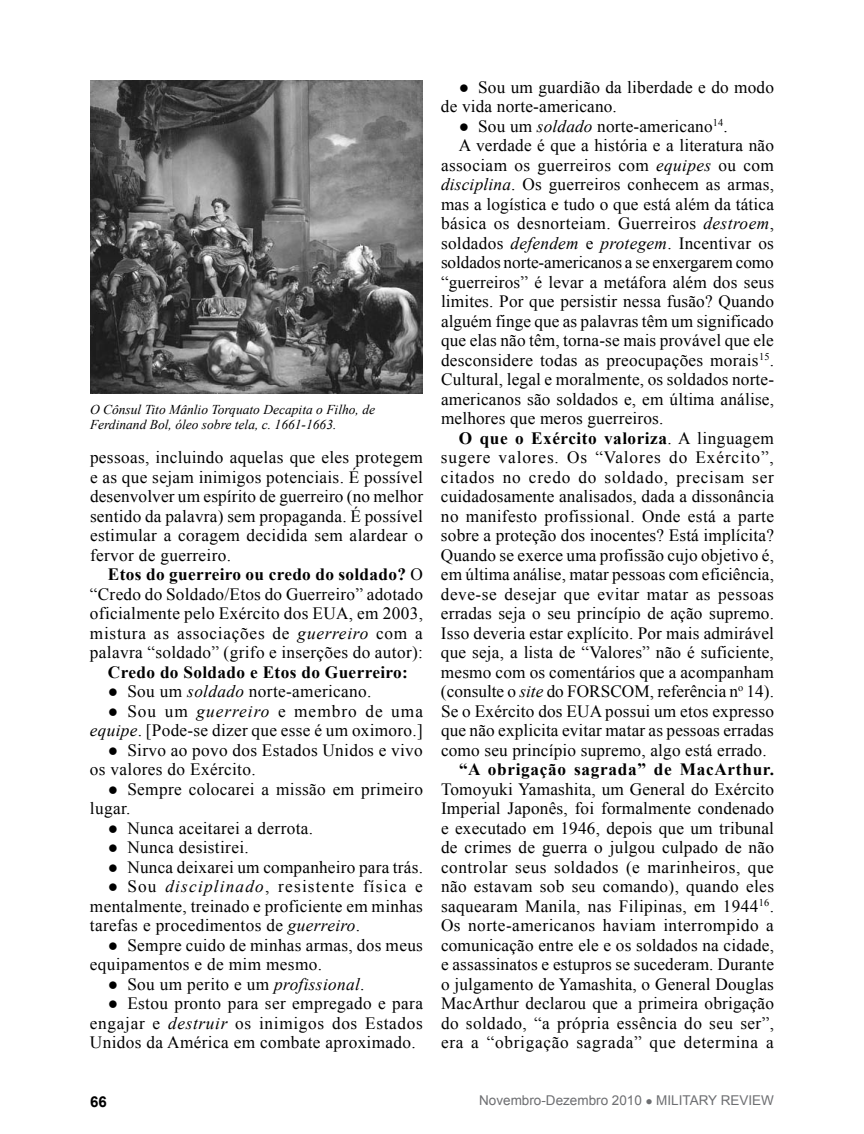
<style>
.page{position:relative;width:864px;height:1134px;background:#fff}
.page>*{position:absolute;margin:0;border:0;box-sizing:border-box;transform-origin:0 0}
.t1{font:17.25px/19.5px "Times New Roman";letter-spacing:.01em;color:#000;text-align:justify}
.t2{font:700 17.25px "Times New Roman";letter-spacing:.03em;color:#000}
.t3{font:17.25px "Times New Roman";letter-spacing:.03em;color:#000}
.t4{font:17.25px "Times New Roman";letter-spacing:.05em;color:#000}
.t5{font:17.25px "Times New Roman";letter-spacing:.045em;color:#000}
.t6{font:700 15px "Arial";color:#000}
.t7{font:italic 13.5px/14.2px "Times New Roman";color:#000}
.t8{font:13.5px "Arial";color:#6d6e71}
.s1{font-weight:700}
.s2{font-style:italic}
.s3{font-weight:400}
</style>
<div class="page">
<img style="left:90px;top:80px;width:333px;height:314px">
<p class="t7" style="left:90px;top:402px;width:287px">O Cônsul Tito Mânlio Torquato Decapita o Filho, de<br>Ferdinand Bol, óleo sobre tela, c. 1661-1663.</p>
<p class="t1" style="left:90px;top:448px;width:335px">pessoas, incluindo aquelas que eles protegem e as que sejam inimigos potenciais. É possível desenvolver um espírito de guerreiro (no melhor sentido da palavra) sem propaganda. É possível estimular a coragem decidida sem alardear o fervor de guerreiro.</p>
<p class="t1" style="left:90px;top:565px;width:335px;text-indent:18px"><span class="s1">Etos do guerreiro ou credo do soldado?</span> O “Credo do Soldado/Etos do Guerreiro” adotado oficialmente pelo Exército dos EUA, em 2003, mistura as associações de <span class="s2">guerreiro</span> com a palavra “soldado” (grifo e inserções do autor):</p>
<p class="t2" style="left:108px;top:660px;width:301px">Credo do Soldado e Etos do Guerreiro:</p>
<p class="t1" style="left:108px;top:682px;width:265px">● Sou um <span class="s2">soldado</span> norte-americano.</p>
<p class="t1" style="left:90px;top:701px;width:335px;text-align:right">● Sou um <span class="s2">guerreiro</span> e membro de uma <span class="s2">equipe</span>. [Pode-se dizer que esse é um oximoro.]</p>
<p class="t1" style="left:90px;top:740px;width:334px;text-indent:18px">● Sirvo ao povo dos Estados Unidos e vivo os valores do Exército.</p>
<p class="t1" style="left:90px;top:779px;width:335px;text-indent:18px">● Sempre colocarei a missão em primeiro lugar.</p>
<p class="t1" style="left:108px;top:818px;width:207px">● Nunca aceitarei a derrota.</p>
<p class="t1" style="left:108px;top:838px;width:142px">● Nunca desistirei.</p>
<p class="t1" style="left:108px;top:857px;width:317px">● Nunca deixarei um companheiro para trás.</p>
<p class="t1" style="left:90px;top:877px;width:335px;text-indent:18px">● Sou <span class="s2">disciplinado</span>, resistente física e mentalmente, treinado e proficiente em minhas tarefas e procedimentos de <span class="s2">guerreiro</span>.</p>
<p class="t1" style="left:90px;top:935px;width:335px;text-indent:18px">● Sempre cuido de minhas armas, dos meus equipamentos e de mim mesmo.</p>
<p class="t1" style="left:108px;top:974px;width:258px">● Sou um perito e um <span class="s2">profissional</span>.</p>
<p class="t1" style="left:90px;top:993px;width:335px;text-indent:18px">● Estou pronto para ser empregado e para engajar e <span class="s2">destruir</span> os inimigos dos Estados Unidos da América em combate aproximado.</p>
<p class="t1" style="left:441px;top:77px;width:335px;text-indent:18px">● Sou um guardião da liberdade e do modo de vida norte-americano.</p>
<p class="t1" style="left:459px;top:116px;width:270px">● Sou um <span class="s2">soldado</span> norte-americano<sup>14</sup>.</p>
<p class="t1" style="left:459px;top:136px;width:317px">A verdade é que a história e a literatura não</p>
<p class="t1" style="left:441px;top:155px;width:335px">associam os guerreiros com <span class="s2">equipes</span> ou com</p>
<p class="t1" style="left:441px;top:175px;width:335px"><span class="s2">disciplina</span>. Os guerreiros conhecem as armas,</p>
<p class="t1" style="left:441px;top:194px;width:335px">mas a logística e tudo o que está além da tática</p>
<p class="t1" style="left:441px;top:214px;width:334px">básica os desnorteiam. Guerreiros <span class="s2">destroem</span>,</p>
<p class="t1" style="left:441px;top:233px;width:334px">soldados <span class="s2">defendem</span> e <span class="s2">protegem</span>. Incentivar os</p>
<p class="t1" style="left:441px;top:253px;width:334px">soldados norte-americanos a se enxergarem como</p>
<p class="t1" style="left:441px;top:272px;width:335px">“guerreiros” é levar a metáfora além dos seus</p>
<p class="t1" style="left:441px;top:292px;width:334px">limites. Por que persistir nessa fusão? Quando</p>
<p class="t1" style="left:441px;top:311px;width:334px">alguém finge que as palavras têm um significado</p>
<p class="t1" style="left:441px;top:331px;width:334px">que elas não têm, torna-se mais provável que ele</p>
<p class="t1" style="left:441px;top:350px;width:334px">desconsidere todas as preocupações morais<sup>15</sup>.</p>
<p class="t1" style="left:441px;top:370px;width:335px">Cultural, legal e moralmente, os soldados norte-</p>
<p class="t1" style="left:441px;top:389px;width:335px">americanos são soldados e, em última análise,</p>
<p class="t1" style="left:441px;top:409px;width:224px">melhores que meros guerreiros.</p>
<p class="t2" style="left:459px;top:426px;width:317px">O que o Exército valoriza<span class="s3">. A linguagem</span></p>
<p class="t4" style="left:441px;top:446px;width:334px">sugere valores. Os “Valores do Exército”,</p>
<p class="t5" style="left:441px;top:466px;width:335px">citados no credo do soldado, precisam ser</p>
<p class="t1" style="left:441px;top:487px;width:335px">cuidadosamente analisados, dada a dissonância</p>
<p class="t1" style="left:441px;top:506px;width:335px">no manifesto profissional. Onde está a parte</p>
<p class="t1" style="left:441px;top:526px;width:335px">sobre a proteção dos inocentes? Está implícita?</p>
<p class="t1" style="left:441px;top:545px;width:334px">Quando se exerce uma profissão cujo objetivo é,</p>
<p class="t1" style="left:441px;top:565px;width:335px">em última análise, matar pessoas com eficiência,</p>
<p class="t3" style="left:441px;top:582px;width:334px">deve-se desejar que evitar matar as pessoas</p>
<p class="t1" style="left:441px;top:604px;width:335px">erradas seja o seu princípio de ação supremo.</p>
<p class="t1" style="left:441px;top:623px;width:335px">Isso deveria estar explícito. Por mais admirável</p>
<p class="t1" style="left:441px;top:643px;width:334px">que seja, a lista de “Valores” não é suficiente,</p>
<p class="t1" style="left:441px;top:662px;width:334px">mesmo com os comentários que a acompanham</p>
<p class="t1" style="left:441px;top:682px;width:335px">(consulte o <span class="s2">site</span> do FORSCOM, referência n<sup>o</sup> 14).</p>
<p class="t1" style="left:441px;top:701px;width:335px">Se o Exército dos EUA possui um etos expresso</p>
<p class="t1" style="left:441px;top:721px;width:335px">que não explicita evitar matar as pessoas erradas</p>
<p class="t1" style="left:441px;top:740px;width:327px">como seu princípio supremo, algo está errado.</p>
<p class="t2" style="left:459px;top:758px;width:317px">“A obrigação sagrada” de MacArthur.</p>
<p class="t1" style="left:441px;top:779px;width:335px">Tomoyuki Yamashita, um General do Exército Imperial Japonês, foi formalmente condenado e executado em 1946, depois que um tribunal de crimes de guerra o julgou culpado de não controlar seus soldados (e marinheiros, que não estavam sob seu comando), quando eles saquearam Manila, nas Filipinas, em 1944<sup>16</sup>.<br>Os norte-americanos haviam interrompido a comunicação entre ele e os soldados na cidade, e assassinatos e estupros se sucederam. Durante o julgamento de Yamashita, o General Douglas MacArthur declarou que a primeira obrigação do soldado, “a própria essência do seu ser”, era a “obrigação sagrada” que determina a</p>
<p class="t6" style="left:90px;top:1092px;width:18px">66</p>
<p class="t8" style="left:479px;top:1092px;width:296px">Novembro-Dezembro 2010 ● MILITARY REVIEW</p>
</div>
